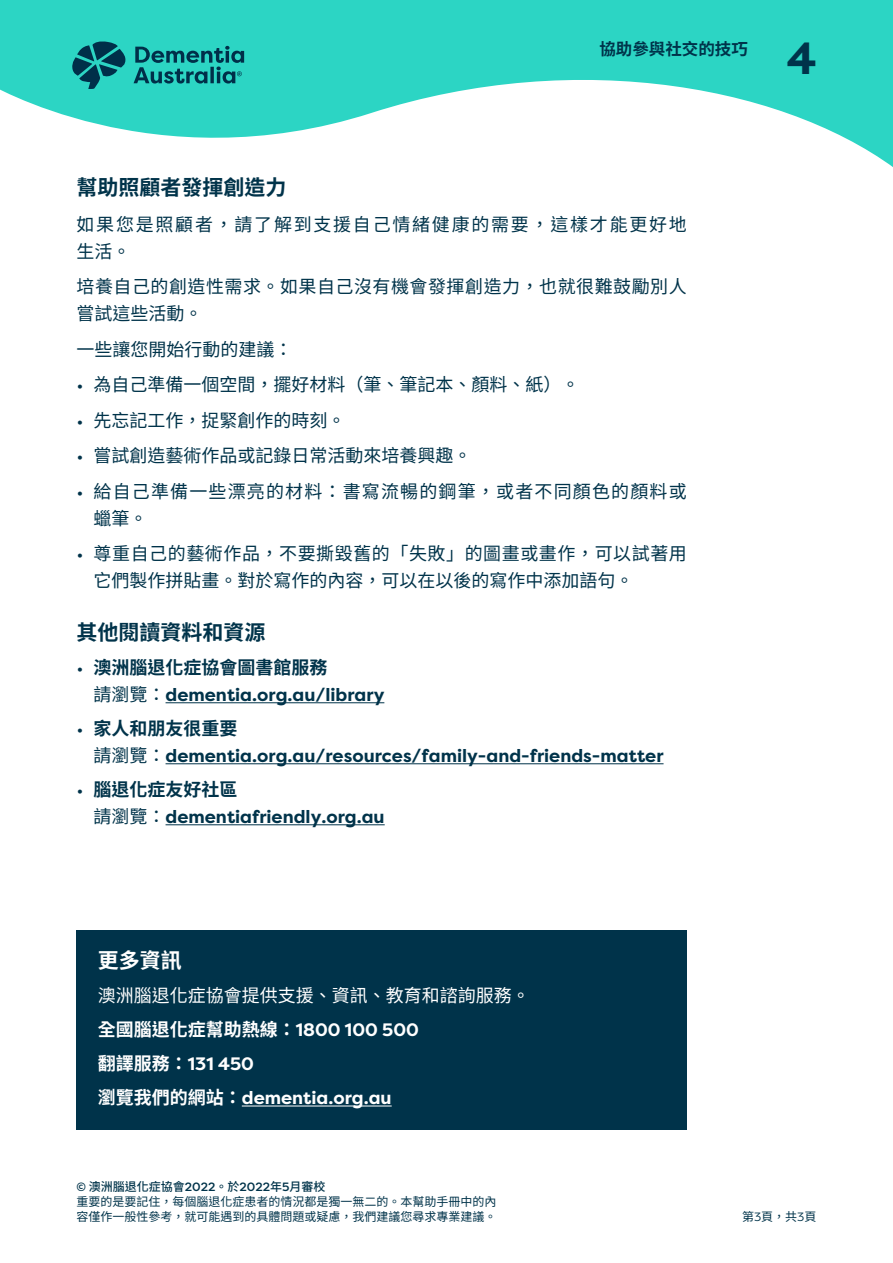
<style>
.page{position:relative;width:893px;height:1263px;background:#fff}
.page>*{position:absolute;margin:0;border:0;box-sizing:border-box;transform-origin:0 0}
.t1{font:700 45px "Filson Pro";color:#00334a}
.t2{font:700 21px "Noto Sans CJ Ktc";color:#00334a}
.t3{font:700 21px "Noto Sans CJ Ktc";color:#fff}
.t4{font:700 18px/27px "Filson Pro";color:#00334a}
.t5{font:18px/27px "Noto Sans CJ Ktc";color:#00334a}
.t6{font:18px/27px "Noto Sans CJ Ktc";letter-spacing:.03em;color:#00334a}
.t7{font:18px/27px "Noto Sans CJ Ktc";letter-spacing:.065em;color:#00334a}
.t8{font:18px/27px "Noto Sans CJ Ktc";letter-spacing:.095em;color:#00334a}
.t9{font:700 18px "Filson Pro";color:#fff}
.t10{font:18px "Noto Sans CJ Ktc";color:#fff}
.t11{font:700 18px "Noto Sans CJ Ktc";color:#fff}
.t12{font:700 16.5px "Noto Sans CJ Ktc";color:#00334a}
.t13{font:12px/15px "Noto Sans CJ Ktc";color:#00334a}
.t14{font:500 12px "Noto Sans CJ Ktc";color:#00334a}
.s1{font-family:"Filson Pro"}
.s2{font-weight:400}
.s3{font-family:"Noto Sans CJ Ktc"}
.s4{font-family:"Noto Sans CJ Ktc";font-weight:400}
</style>
<div class="page">
<svg style="left:0;top:0;width:893px;height:167px;fill:#2cd5c4"></svg>
<svg style="left:72px;top:41px;width:172px;height:48px;background:#1d9d9a"></svg>
<div style="left:77px;top:930px;width:610px;height:64px;background:#00334a"></div>
<div style="left:77px;top:966px;width:610px;height:61px;background:#00334a"></div>
<div style="left:77px;top:1000px;width:610px;height:62px;background:#00334a"></div>
<div style="left:77px;top:1034px;width:610px;height:62px;background:#00334a"></div>
<div style="left:77px;top:1068px;width:610px;height:62px;background:#00334a"></div>
<hr style="left:242px;top:1105px;width:150px;height:1px;background:#fff">
<hr style="left:166px;top:702px;width:218px;height:1px;background:#00334a">
<hr style="left:166px;top:763px;width:498px;height:1px;background:#00334a">
<hr style="left:166px;top:824px;width:219px;height:1px;background:#00334a">
<p class="t12" style="left:599px;top:39px;width:150px">協助參與社交的技巧</p>
<h1 class="t1" style="left:787px;top:30px;width:31px">4</h1>
<p class="t2" style="left:77px;top:176px;width:212px">幫助照顧者發揮創造力</p>
<p class="t8" style="left:77px;top:211px;width:612px">如果您是照顧者，請了解到支援自己情緒健康的需要，這樣才能更好地生活。</p>
<p class="t6" style="left:77px;top:274px;width:612px">培養自己的創造性需求。如果自己沒有機會發揮創造力，也就很難鼓勵別人嘗試這些活動。</p>
<p class="t5" style="left:77px;top:336px;width:218px">一些讓您開始行動的建議：</p>
<p class="t5" style="left:77px;top:372px;width:505px"><span class="s1">•</span> 為自己準備一個空間，擺好材料（筆、筆記本、顏料、紙）。</p>
<p class="t5" style="left:77px;top:407px;width:271px"><span class="s1">•</span> 先忘記工作，捉緊創作的時刻。</p>
<p class="t5" style="left:77px;top:443px;width:397px"><span class="s1">•</span> 嘗試創造藝術作品或記錄日常活動來培養興趣。</p>
<p class="t7" style="left:94px;top:478px;width:595px;text-indent:-17px"><span class="s1">•</span> 給自己準備一些漂亮的材料：書寫流暢的鋼筆，或者不同顏色的顏料或蠟筆。</p>
<p class="t5" style="left:94px;top:541px;width:595px;text-indent:-17px"><span class="s1">•</span> 尊重自己的藝術作品，不要撕毀舊的「失敗」的圖畫或畫作，可以試著用它們製作拼貼畫。對於寫作的內容，可以在以後的寫作中添加語句。</p>
<p class="t2" style="left:77px;top:620px;width:191px">其他閱讀資料和資源</p>
<p class="t4" style="left:94px;top:654px;width:292px;text-indent:-17px"><span class="s2">•</span> <span class="s3">澳洲腦退化症協會圖書館服務<br></span><span class="s4">請瀏覽：</span>dementia.org.au/library</p>
<p class="t4" style="left:94px;top:715px;width:571px;text-indent:-17px"><span class="s2">•</span> <span class="s3">家人和朋友很重要<br></span><span class="s4">請瀏覽：</span>dementia.org.au/resources/family-and-friends-matter</p>
<p class="t4" style="left:94px;top:776px;width:293px;text-indent:-17px"><span class="s2">•</span> <span class="s3">腦退化症友好社區<br></span><span class="s4">請瀏覽：</span>dementiafriendly.org.au</p>
<p class="t3" style="left:98px;top:949px;width:85px">更多資訊</p>
<p class="t10" style="left:98px;top:985px;width:434px">澳洲腦退化症協會提供支援、資訊、教育和諮詢服務。</p>
<p class="t11" style="left:98px;top:1019px;width:323px">全國腦退化症幫助熱線：<span class="s1">1800 100 500</span></p>
<p class="t9" style="left:98px;top:1052px;width:158px"><span class="s3">翻譯服務：</span>131 450</p>
<p class="t9" style="left:98px;top:1086px;width:295px"><span class="s3">瀏覽我們的網站：</span>dementia.org.au</p>
<p class="t14" style="left:77px;top:1179px;width:250px"><span class="s1">©</span> 澳洲腦退化症協會<span class="s1">2022</span>。於<span class="s1">2022</span>年<span class="s1">5</span>月審校</p>
<p class="t13" style="left:77px;top:1194px;width:421px">重要的是要記住，每個腦退化症患者的情況都是獨一無二的。本幫助手冊中的內容僅作一般性參考，就可能遇到的具體問題或疑慮，我們建議您尋求專業建議。</p>
<p class="t13" style="left:742px;top:1210px;width:76px">第<span class="s1">3</span>頁，共<span class="s1">3</span>頁</p>
</div>
